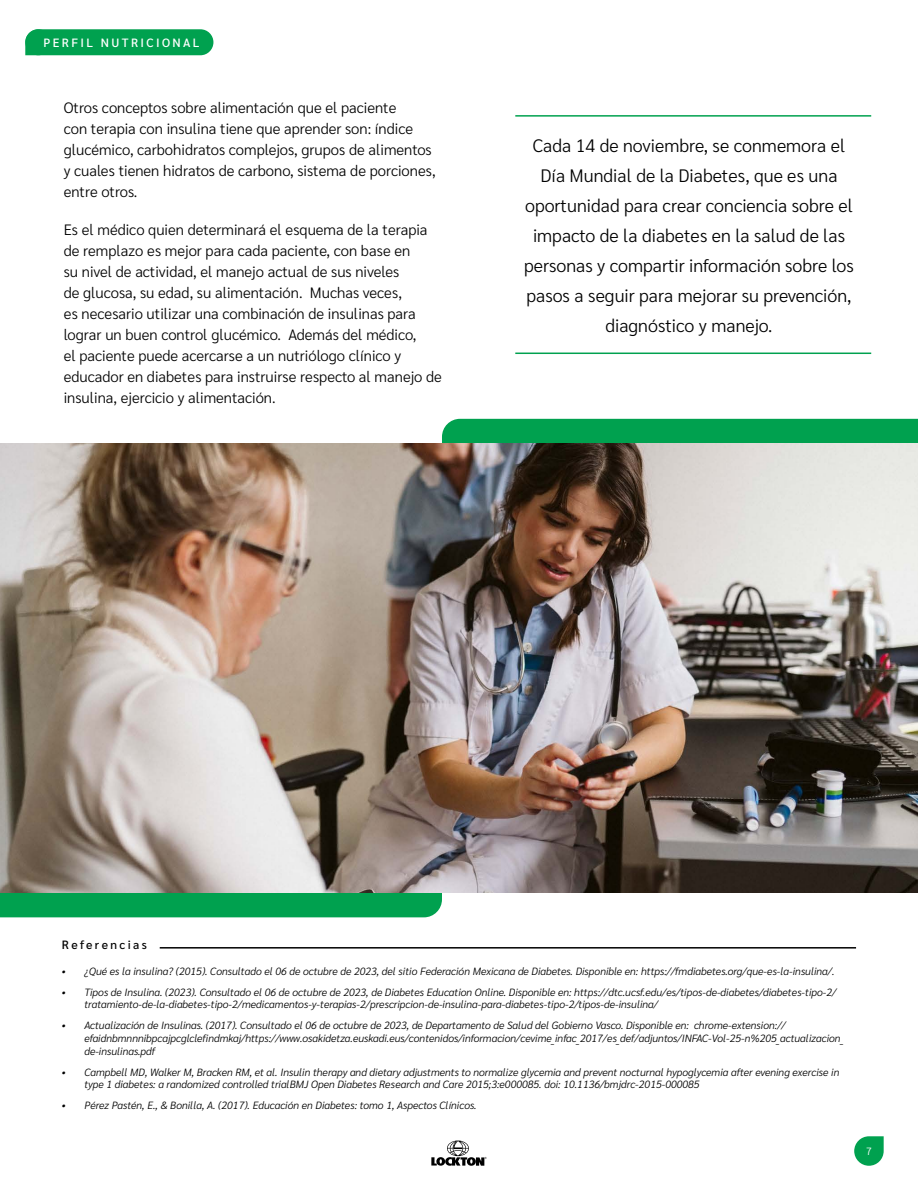
<style>
.page{position:relative;width:918px;height:1188px;background:#fff}
.page>*{position:absolute;margin:0;border:0;box-sizing:border-box;transform-origin:0 0}
.t1{font:300 18px/30px "Sarabun";color:#000;text-align:center}
.t2{font:300 15px/21px "Sarabun";color:#000}
.t3{font:500 12px "Sarabun";letter-spacing:.2em;color:#fff}
.t4{font:500 12px "Sarabun";letter-spacing:.2em;color:#000}
.t5{font:italic 300 10.5px/12.6px "Sarabun";color:#000}
.t6{font:300 10.5px "Sarabun";color:#fff}
</style>
<div class="page">
<svg style="left:431px;top:1140px;width:56px;height:26px"></svg>
<div style="left:442px;top:419px;width:476px;height:24px;background:#00a14f"></div>
<div style="left:0;top:892px;width:442px;height:25px;background:#00a14f"></div>
<hr style="left:515px;top:353px;width:356px;height:1px;background:#00a14f">
<hr style="left:515px;top:115px;width:356px;height:2px;background:#00a14f">
<img style="left:0;top:443px;width:918px;height:449px">
<hr style="left:160px;top:947px;width:696px;height:2px;background:#000">
<div style="left:25px;top:29px;width:188px;height:26px;background:#00a14f;border-radius:13px"></div>
<svg style="left:25px;top:29px;width:26px;height:26px"></svg>
<svg style="left:854px;top:1136px;width:30px;height:30px"></svg>
<p class="t3" style="left:43px;top:36px;width:158px">PERFIL NUTRICIONAL</p>
<p class="t2" style="left:64px;top:98px;width:373px">Otros conceptos sobre alimentación que el paciente<br>con terapia con insulina tiene que aprender son: índice glucémico, carbohidratos complejos, grupos de alimentos y cuales tienen hidratos de carbono, sistema de porciones, entre otros.</p>
<p class="t2" style="left:64px;top:220px;width:380px">Es el médico quien determinará el esquema de la terapia de remplazo es mejor para cada paciente, con base en<br>su nivel de actividad, el manejo actual de sus niveles<br>de glucosa, su edad, su alimentación. Muchas veces,<br>es necesario utilizar una combinación de insulinas para lograr un buen control glucémico. Además del médico,<br>el paciente puede acercarse a un nutriólogo clínico y educador en diabetes para instruirse respecto al manejo de insulina, ejercicio y alimentación.</p>
<p class="t1" style="left:524px;top:131px;width:331px">Cada 14 de noviembre, se conmemora el Día Mundial de la Diabetes, que es una oportunidad para crear conciencia sobre el impacto de la diabetes en la salud de las personas y compartir información sobre los pasos a seguir para mejorar su prevención, diagnóstico y manejo.</p>
<p class="t4" style="left:62px;top:938px;width:86px">Referencias</p>
<p class="t5" style="left:62px;top:965px;width:774px">• ¿Qué es la insulina? (2015). Consultado el 06 de octubre de 2023, del sitio Federación Mexicana de Diabetes. Disponible en: https://fmdiabetes.org/que-es-la-insulina/.</p>
<p class="t5" style="left:84px;top:986px;width:753px;text-indent:-23px">• Tipos de Insulina. (2023). Consultado el 06 de octubre de 2023, de Diabetes Education Online. Disponible en: https://dtc.ucsf.edu/es/tipos-de-diabetes/diabetes-tipo-2/ tratamiento-de-la-diabetes-tipo-2/medicamentos-y-terapias-2/prescripcion-de-insulina-para-diabetes-tipo-2/tipos-de-insulina/</p>
<p class="t5" style="left:84px;top:1020px;width:761px;text-indent:-23px">• Actualización de Insulinas. (2017). Consultado el 06 de octubre de 2023, de Departamento de Salud del Gobierno Vasco. Disponible en: chrome-extension:// efaidnbmnnnibpcajpcglclefindmkaj/https://www.osakidetza.euskadi.eus/contenidos/informacion/cevime_infac_2017/es_def/adjuntos/INFAC-Vol-25-n%205_actualizacion_ de-insulinas.pdf</p>
<p class="t5" style="left:84px;top:1066px;width:757px;text-indent:-23px">• Campbell MD, Walker M, Bracken RM, et al. Insulin therapy and dietary adjustments to normalize glycemia and prevent nocturnal hypoglycemia after evening exercise in type 1 diabetes: a randomized controlled trialBMJ Open Diabetes Research and Care 2015;3:e000085. doi: 10.1136/bmjdrc-2015-000085</p>
<p class="t5" style="left:62px;top:1100px;width:416px">• Pérez Pastén, E., &amp; Bonilla, A. (2017). Educación en Diabetes: tomo 1, Aspectos Clínicos.</p>
<p class="t6" style="left:866px;top:1145px;width:7px">7</p>
</div>
